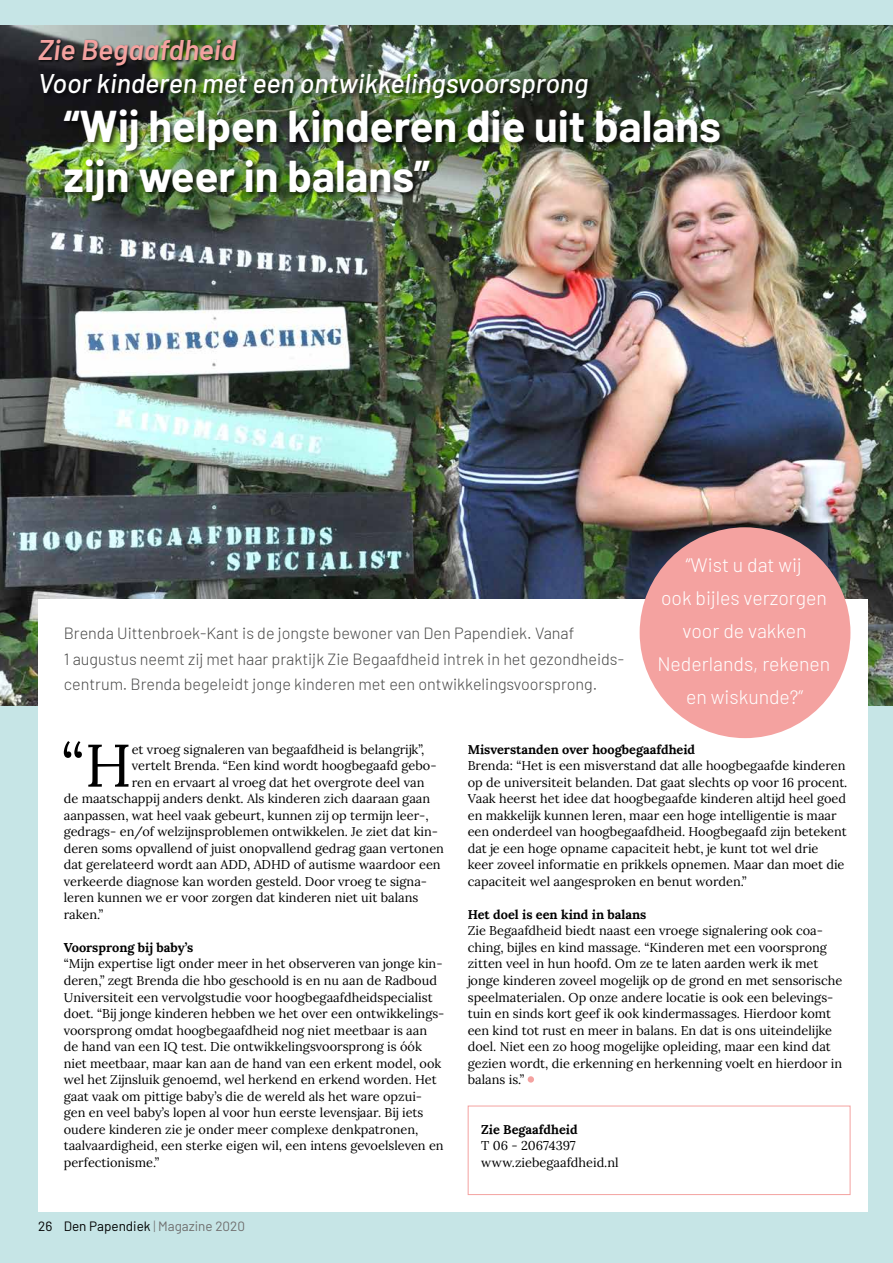
<style>
.page{position:relative;width:893px;height:1263px;background:#c6e5e6}
.page>*{position:absolute;margin:0;border:0;box-sizing:border-box;transform-origin:0 0}
.t1{font:60px "Lora";color:#000}
.t2{font:700 43.5px/49.7px "Barlow";color:#fff}
.t3{font:italic 600 28.5px "Barlow";color:#f4a2a0}
.t4{font:italic 500 27px "Barlow";color:#fff}
.t5{font:300 19.5px/33px "Barlow";color:#fff;text-align:center}
.t6{font:300 16.2px/25.5px "Barlow";color:#4a4a49}
.t7{font:13.5px "Barlow";color:#000}
.t8{font:12.75px/16.5px "Lora";color:#000}
.t9{font:700 12.75px "Lora";color:#000}
.s1{font-weight:300;color:#706f6f}
.s2{color:#706f6f}
</style>
<div class="page">
<img style="left:0;top:26px;width:893px;height:680px">
<div style="left:38px;top:600px;width:829px;height:612px;background:#fff"></div>
<svg style="left:528px;top:1076px;width:6px;height:6px"></svg>
<div style="left:468px;top:1106px;width:382px;height:89px;border:1px solid #f4a2a0"></div>
<div style="left:40px;top:72px;width:555px;height:33px;background:#000;opacity:.75"></div>
<div style="left:63px;top:109px;width:664px;height:99px;background:#000;opacity:.75"></div>
<div style="left:38px;top:38px;width:202px;height:31px;background:#000;opacity:.75"></div>
<div style="left:640px;top:527px;width:210px;height:211px;background:#f4a2a0;border-radius:50%"></div>
<h3 class="t3" style="left:38px;top:28px;width:200px">Zie Begaafdheid</h3>
<h3 class="t4" style="left:38px;top:63px;width:551px">Voor kinderen met een ontwikkelingsvoorsprong</h3>
<h2 class="t2" style="left:64px;top:98px;width:659px">“Wij helpen kinderen die uit balans zijn weer in balans”</h2>
<p class="t6" style="left:64px;top:619px;width:562px">Brenda Uittenbroek-Kant is de jongste bewoner van Den Papendiek. Vanaf<br>1 augustus neemt zij met haar praktijk Zie Begaafdheid intrek in het gezondheids&shy;centrum. Brenda begeleidt jonge kinderen met een ontwikkelingsvoorsprong.</p>
<h3 class="t5" style="left:657px;top:547px;width:175px">“Wist u dat wij<br>ook bijles verzorgen voor de vakken<br>Nederlands, rekenen en wiskunde?”</h3>
<h1 class="t1" style="left:61px;top:720px;width:72px">“H</h1>
<p class="t8" style="left:132px;top:740px;width:294px">et vroeg signaleren van begaafdheid is belangrijk”,</p>
<p class="t8" style="left:132px;top:756px;width:306px">vertelt Brenda. “Een kind wordt hoogbegaafd gebo-</p>
<p class="t8" style="left:132px;top:773px;width:294px">ren en ervaart al vroeg dat het overgrote deel van</p>
<p class="t8" style="left:64px;top:789px;width:368px">de maatschappij anders denkt. Als kinderen zich daaraan gaan</p>
<p class="t8" style="left:64px;top:806px;width:366px">aanpassen, wat heel vaak gebeurt, kunnen zij op termijn leer-,</p>
<p class="t8" style="left:64px;top:823px;width:376px">gedrags- en/of welzijnsproblemen ontwikkelen. Je ziet dat kin-</p>
<p class="t8" style="left:64px;top:839px;width:382px">deren soms opvallend of juist onopvallend gedrag gaan vertonen</p>
<p class="t8" style="left:64px;top:856px;width:378px">dat gerelateerd wordt aan ADD, ADHD of autisme waardoor een</p>
<p class="t8" style="left:64px;top:872px;width:365px">verkeerde diagnose kan worden gesteld. Door vroeg te signa-</p>
<p class="t8" style="left:64px;top:889px;width:356px">leren kunnen we er voor zorgen dat kinderen niet uit balans</p>
<p class="t8" style="left:64px;top:905px;width:41px">raken.”</p>
<p class="t9" style="left:64px;top:936px;width:131px">Voorsprong bij baby’s</p>
<p class="t8" style="left:64px;top:955px;width:382px">“Mijn expertise ligt onder meer in het observeren van jonge kin&shy;deren,” zegt Brenda die hbo geschoold is en nu aan de Radboud Universiteit een vervolgstudie voor hoogbegaafdheidspecialist doet. “Bij jonge kinderen hebben we het over een ontwikkelings&shy;voorsprong omdat hoogbegaafdheid nog niet meetbaar is aan de hand van een IQ test. Die ontwikkelingsvoorsprong is óók niet meetbaar, maar kan aan de hand van een erkent model, ook wel het Zijnsluik genoemd, wel herkend en erkend worden. Het gaat vaak om pittige baby’s die de wereld als het ware opzui&shy;gen en veel baby’s lopen al voor hun eerste levensjaar. Bij iets oudere kinderen zie je onder meer complexe denkpatronen, taalvaardigheid, een sterke eigen wil, een intens gevoelsleven en perfectionisme.”</p>
<p class="t7" style="left:38px;top:1216px;width:208px">26 Den Papendiek <span class="s1">|</span> <span class="s2">Magazine 2020</span></p>
<p class="t9" style="left:468px;top:738px;width:229px">Misverstanden over hoogbegaafdheid</p>
<p class="t8" style="left:468px;top:756px;width:381px">Brenda: “Het is een misverstand dat alle hoogbegaafde kinderen op de universiteit belanden. Dat gaat slechts op voor 16 procent.<br>Vaak heerst het idee dat hoogbegaafde kinderen altijd heel goed en makkelijk kunnen leren, maar een hoge intelligentie is maar een onderdeel van hoogbegaafdheid. Hoogbegaafd zijn betekent dat je een hoge opname capaciteit hebt, je kunt tot wel drie keer zoveel informatie en prikkels opnemen. Maar dan moet die capaciteit wel aangesproken en benut worden.”</p>
<p class="t9" style="left:468px;top:903px;width:180px">Het doel is een kind in balans</p>
<p class="t8" style="left:468px;top:922px;width:376px">Zie Begaafdheid biedt naast een vroege signalering ook coa&shy;ching, bijles en kind massage. “Kinderen met een voorsprong zitten veel in hun hoofd. Om ze te laten aarden werk ik met jonge kinderen zoveel mogelijk op de grond en met sensorische speelmaterialen. Op onze andere locatie is ook een belevings&shy;tuin en sinds kort geef ik ook kindermassages. Hierdoor komt een kind tot rust en meer in balans. En dat is ons uiteindelijke doel. Niet een zo hoog mogelijke opleiding, maar een kind dat gezien wordt, die erkenning en herkenning voelt en hierdoor in balans is.”</p>
<p class="t9" style="left:481px;top:1118px;width:98px">Zie Begaafdheid</p>
<p class="t8" style="left:481px;top:1136px;width:139px">T 06 - 20674397 www.ziebegaafdheid.nl</p>
</div>
